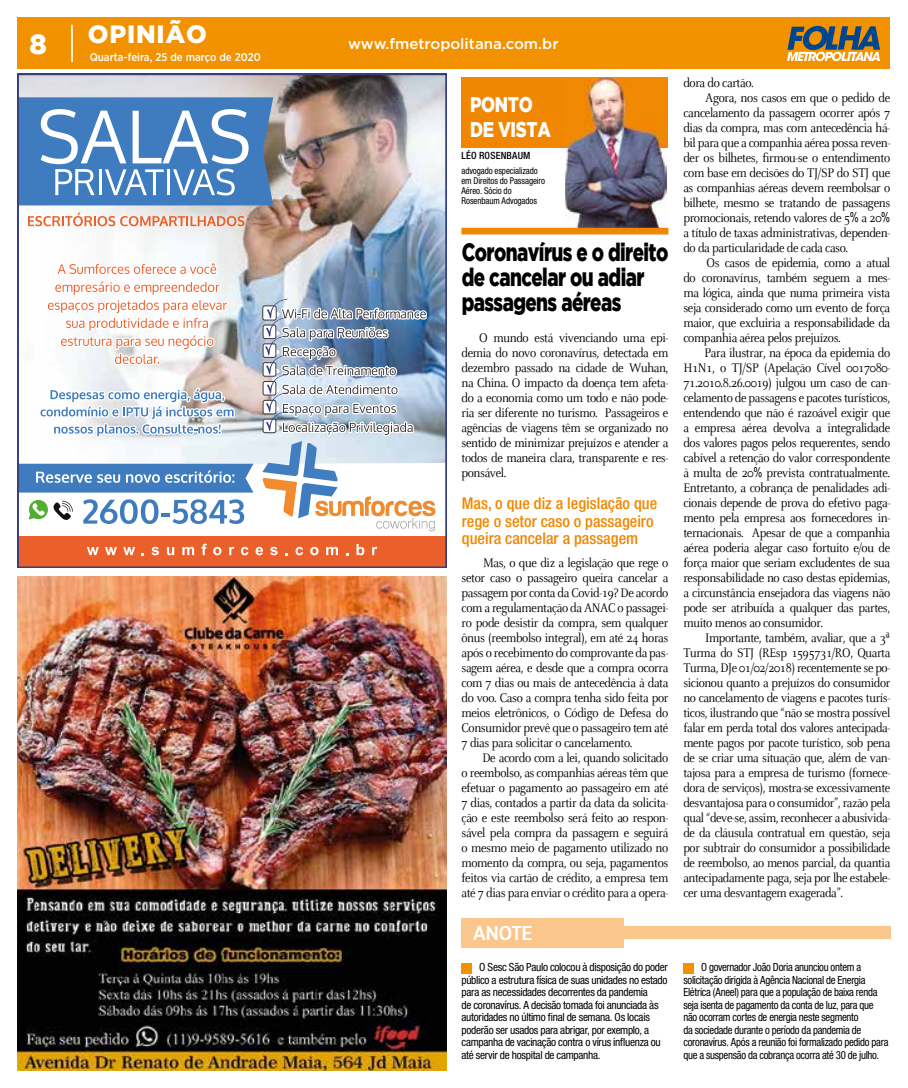
<style>
.page{position:relative;width:908px;height:1088px;background:#fff}
.page>*{position:absolute;margin:0;border:0;box-sizing:border-box;transform-origin:0 0}
.t1{font:900 27.5px "Gotham";color:#fff}
.t2{font:900 25px/25px "Gotham";letter-spacing:-.03em;color:#000;scale:.75 1}
.t3{font:900 25px "Gotham";letter-spacing:.03em;color:#fff}
.t4{font:900 21.25px/25px "Gotham";letter-spacing:-.02em;color:#fff;scale:.8 1}
.t5{font:500 20px "Gotham X Narrow";letter-spacing:-.02em;color:#fff;scale:1.22 1}
.t6{font:500 condensed 16.25px/17.5px "Helvetica Neue LT Std";color:#f18700}
.t7{font:500 15px "Gotham";color:#fff}
.t8{font:13.75px/15px "Celeste";letter-spacing:-.03em;color:#000;text-align:justify;scale:.9 1}
.t9{font:13.75px "Celeste";letter-spacing:-.03em;color:#000;scale:.89 1}
.t10{font:condensed 11.25px/12.5px "Helvetica Neue LT Std";letter-spacing:-.025em;color:#000;scale:.95 1}
.t11{font:condensed 11.25px/12.5px "Helvetica Neue LT Std";letter-spacing:-.025em;color:#000}
.t12{font:500 11.25px "Gotham Narrow";color:#fff}
.t13{font:500 condensed 10px "Helvetica Neue LT Std";letter-spacing:.02em;color:#000}
.t14{font:condensed 9.38px/10px "Helvetica Neue LT Std";letter-spacing:-.01em;color:#000;scale:.95 1}
.s1{font-family:"Arial Narrow"}
</style>
<div class="page">
<div style="left:18px;top:18px;width:871px;height:51px;background:#f39200"></div>
<svg style="left:787px;top:26px;width:92px;height:35px"></svg>
<hr style="left:71px;top:25px;width:2px;height:37px;background:#fff">
<div style="left:461px;top:963px;width:11px;height:11px;background:#f39200"></div>
<div style="left:683px;top:963px;width:10px;height:11px;background:#f39200"></div>
<div style="left:461px;top:918px;width:163px;height:29px;background:#fbc68b"></div>
<div style="left:624px;top:926px;width:265px;height:12px;background:#fbc68b"></div>
<div style="left:461px;top:77px;width:207px;height:70px;background:#f18700"></div>
<img style="left:18px;top:576px;width:428px;height:494px">
<img style="left:18px;top:74px;width:428px;height:494px">
<img style="left:564px;top:78px;width:101px;height:150px">
<hr style="left:461px;top:231px;width:207px;height:3px;background:#f18700">
<hr style="left:461px;top:228px;width:207px;height:3px;background:#f18700">
<h1 class="t1" style="left:29px;top:28px;width:19px">8</h1>
<h2 class="t3" style="left:88px;top:20px;width:120px">OPINIÃO</h2>
<p class="t12" style="left:90px;top:50px;width:172px">Quarta-feira, 25 de março de 2020</p>
<p class="t7" style="left:348px;top:34px;width:212px">www.fmetropolitana.com.br</p>
<h3 class="t4" style="left:470px;top:92px;width:103px">PONTO<br>DE VISTA</h3>
<p class="t14" style="left:461px;top:166px;width:90px">advogado especializado em Direitos do Passageiro<br>Aéreo. Sócio do<br>Rosenbaum Advogados</p>
<p class="t13" style="left:461px;top:150px;width:70px">LÉO ROSENBAUM</p>
<h2 class="t2" style="left:461px;top:239px;width:277px">Coronavírus e o direito de cancelar ou adiar passagens aéreas</h2>
<p class="t8" style="left:461px;top:331px;width:231px;text-indent:18px">O mundo está vivenciando uma epi&shy;demia do novo coronavírus, detectada em dezembro passado na cidade de Wuhan, na China. O impacto da doença tem afeta&shy;do a economia como um todo e não pode&shy;ria ser diferente no turismo. Passageiros e agências de viagens têm se organizado no sentido de minimizar prejuízos e atender a todos de maneira clara, transparente e res&shy;ponsável.</p>
<p class="t6" style="left:461px;top:495px;width:197px">Mas, o que diz a legislação que rege o setor caso o passageiro queira cancelar a passagem</p>
<p class="t8" style="left:461px;top:556px;width:231px;text-indent:22px">Mas, o que diz a legislação que rege o setor caso o passageiro queira cancelar a passagem por conta da Covid-19? De acordo com a regulamentação da ANAC o passagei&shy;ro pode desistir da compra, sem qualquer ônus (reembolso integral), em até 24 horas após o recebimento do comprovante da pas&shy;sagem aérea, e desde que a compra ocorra com 7 dias ou mais de antecedência à data do voo. Caso a compra tenha sido feita por meios eletrônicos, o Código de Defesa do Consumidor prevê que o passageiro tem até 7 dias para solicitar o cancelamento.</p>
<p class="t8" style="left:461px;top:751px;width:231px;text-indent:21px">De acordo com a lei, quando solicitado o reembolso, as companhias aéreas têm que efetuar o pagamento ao passageiro em até 7 dias, contados a partir da data da solicita&shy;ção e este reembolso será feito ao respon&shy;sável pela compra da passagem e seguirá o mesmo meio de pagamento utilizado no momento da compra, ou seja, pagamentos feitos via cartão de crédito, a empresa tem até 7 dias para enviar o crédito para a opera-</p>
<h3 class="t5" style="left:472px;top:920px;width:50px">ANOTE</h3>
<p class="t8" style="left:683px;top:76px;width:80px">dora do cartão.</p>
<p class="t8" style="left:705px;top:91px;width:207px">Agora, nos casos em que o pedido de</p>
<p class="t8" style="left:683px;top:106px;width:231px">cancelamento da passagem ocorrer após 7</p>
<p class="t8" style="left:683px;top:121px;width:231px">dias da compra, mas com antecedência há-</p>
<p class="t8" style="left:683px;top:136px;width:231px">bil para que a companhia aérea possa reven-</p>
<p class="t8" style="left:683px;top:151px;width:231px">der os bilhetes, firmou-se o entendimento</p>
<p class="t8" style="left:683px;top:166px;width:231px">com base em decisões do TJ/SP do STJ que</p>
<p class="t8" style="left:683px;top:181px;width:231px">as companhias aéreas devem reembolsar o</p>
<p class="t8" style="left:683px;top:196px;width:231px">bilhete, mesmo se tratando de passagens</p>
<p class="t8" style="left:683px;top:211px;width:231px">promocionais, retendo valores de 5<span class="s1">%</span> a 20<span class="s1">%</span></p>
<p class="t8" style="left:683px;top:226px;width:231px">a título de taxas administrativas, dependen-</p>
<p class="t8" style="left:683px;top:241px;width:185px">do da particularidade de cada caso.</p>
<p class="t8" style="left:706px;top:256px;width:205px">Os casos de epidemia, como a atual</p>
<p class="t8" style="left:683px;top:271px;width:231px">do coronavírus, também seguem a mes-</p>
<p class="t8" style="left:683px;top:286px;width:231px">ma lógica, ainda que numa primeira vista</p>
<p class="t8" style="left:683px;top:301px;width:231px">seja considerado como um evento de força</p>
<p class="t8" style="left:683px;top:316px;width:231px">maior, que excluiria a responsabilidade da</p>
<p class="t8" style="left:683px;top:331px;width:176px">companhia aérea pelos prejuízos.</p>
<p class="t8" style="left:704px;top:346px;width:208px">Para ilustrar, na época da epidemia do</p>
<p class="t8" style="left:683px;top:361px;width:231px">H1N1, o TJ/SP (Apelação Cível 0017080-</p>
<p class="t8" style="left:683px;top:376px;width:231px">71.2010.8.26.0019) julgou um caso de can-</p>
<p class="t8" style="left:683px;top:391px;width:231px">celamento de passagens e pacotes turísticos,</p>
<p class="t8" style="left:683px;top:406px;width:231px">entendendo que não é razoável exigir que</p>
<p class="t8" style="left:683px;top:421px;width:231px">a empresa aérea devolva a integralidade</p>
<p class="t8" style="left:683px;top:436px;width:231px">dos valores pagos pelos requerentes, sendo</p>
<p class="t8" style="left:683px;top:451px;width:231px">cabível a retenção do valor correspondente</p>
<p class="t8" style="left:683px;top:466px;width:231px">à multa de 20<span class="s1">%</span> prevista contratualmente.</p>
<p class="t8" style="left:683px;top:481px;width:231px">Entretanto, a cobrança de penalidades adi-</p>
<p class="t8" style="left:683px;top:496px;width:231px">cionais depende de prova do efetivo paga-</p>
<p class="t8" style="left:683px;top:511px;width:231px">mento pela empresa aos fornecedores in-</p>
<p class="t8" style="left:683px;top:526px;width:231px">ternacionais. Apesar de que a companhia</p>
<p class="t8" style="left:683px;top:541px;width:231px">aérea poderia alegar caso fortuito e/ou de</p>
<p class="t8" style="left:683px;top:556px;width:231px">força maior que seriam excludentes de sua</p>
<p class="t8" style="left:683px;top:571px;width:231px">responsabilidade no caso destas epidemias,</p>
<p class="t8" style="left:683px;top:586px;width:231px">a circunstância ensejadora das viagens não</p>
<p class="t8" style="left:683px;top:601px;width:231px">pode ser atribuída a qualquer das partes,</p>
<p class="t8" style="left:683px;top:616px;width:157px">muito menos ao consumidor.</p>
<p class="t9" style="left:704px;top:631px;width:209px">Importante, também, avaliar, que a 3ª</p>
<p class="t9" style="left:683px;top:646px;width:234px">Turma do STJ (REsp 1595731/RO, Quarta</p>
<p class="t9" style="left:683px;top:661px;width:234px">Turma, DJe 01/02/2018) recentemente se po-</p>
<p class="t9" style="left:683px;top:676px;width:234px">sicionou quanto a prejuízos do consumidor</p>
<p class="t9" style="left:683px;top:691px;width:234px">no cancelamento de viagens e pacotes turís-</p>
<p class="t9" style="left:683px;top:706px;width:234px">ticos, ilustrando que “não se mostra possível</p>
<p class="t9" style="left:683px;top:721px;width:234px">falar em perda total dos valores antecipada-</p>
<p class="t9" style="left:683px;top:736px;width:234px">mente pagos por pacote turístico, sob pena</p>
<p class="t9" style="left:683px;top:751px;width:234px">de se criar uma situação que, além de van-</p>
<p class="t9" style="left:683px;top:766px;width:234px">tajosa para a empresa de turismo (fornece-</p>
<p class="t9" style="left:683px;top:781px;width:234px">dora de serviços), mostra-se excessivamente</p>
<p class="t9" style="left:683px;top:796px;width:234px">desvantajosa para o consumidor”, razão pela</p>
<p class="t9" style="left:683px;top:811px;width:234px">qual “deve-se, assim, reconhecer a abusivida-</p>
<p class="t9" style="left:683px;top:826px;width:234px">de da cláusula contratual em questão, seja</p>
<p class="t9" style="left:683px;top:841px;width:234px">por subtrair do consumidor a possibilidade</p>
<p class="t9" style="left:683px;top:856px;width:234px">de reembolso, ao menos parcial, da quantia</p>
<p class="t9" style="left:683px;top:871px;width:234px">antecipadamente paga, seja por lhe estabele-</p>
<p class="t9" style="left:683px;top:886px;width:181px">cer uma desvantagem exagerada”.</p>
<p class="t11" style="left:461px;top:961px;width:208px;text-indent:18px">O Sesc São Paulo colocou à disposição do poder público a estrutura física de suas unidades no estado para as necessidades decorrentes da pandemia<br>de coronavírus. A decisão tomada foi anunciada às autoridades no último final de semana. Os locais poderão ser usados para abrigar, por exemplo, a campanha de vacinação contra o vírus influenza ou até servir de hospital de campanha.</p>
<p class="t10" style="left:683px;top:961px;width:217px;text-indent:18px">O governador João Doria anunciou ontem a solicitação dirigida à Agência Nacional de Energia Elétrica (Aneel) para que a população de baixa renda seja isenta de pagamento da conta de luz, para que não ocorram cortes de energia neste segmento<br>da sociedade durante o período da pandemia de coronavírus. Após a reunião foi formalizado pedido para que a suspensão da cobrança ocorra até 30 de julho.</p>
</div>
